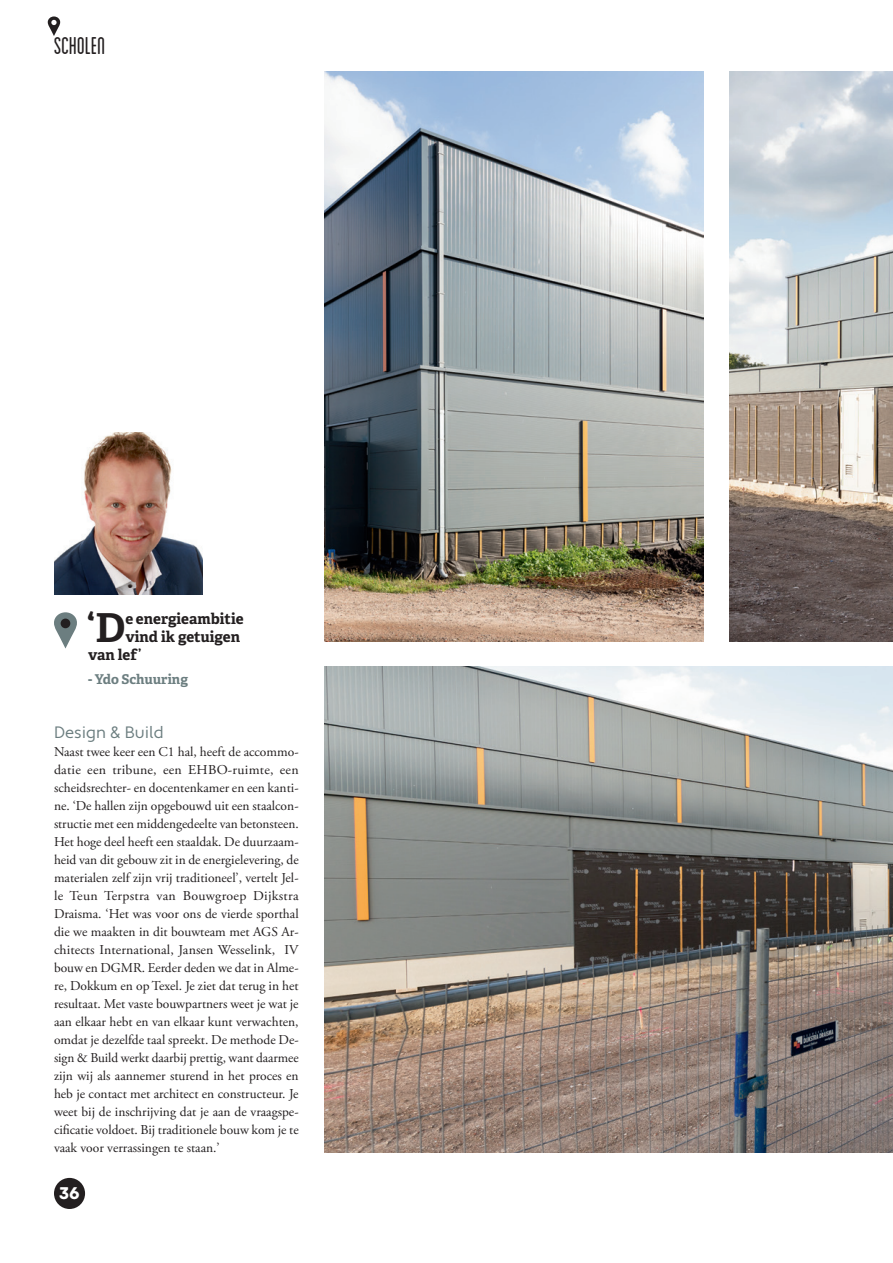
<style>
.page{position:relative;width:893px;height:1263px;background:#fff}
.page>*{position:absolute;margin:0;border:0;box-sizing:border-box;transform-origin:0 0}
.t1{font:700 39.9px "Adelle Basic";color:#231f20}
.t2{font:condensed 25.5px "Blanch";color:#231f20}
.t3{font:18px "Archive";color:#fff}
.Headings{font:16.5px "Apertura";color:#6c7e80}
.t4{font:700 15px "Adelle Basic";color:#231f20}
.Main_Paragraphs{font:13.5px/18px "Adobe Garamond Pro";color:#231f20;text-align:justify}
.Quote_Name{font:700 13.5px "Adelle Basic";letter-spacing:-.005em;color:#6c7e80}
</style>
<div class="page">
<img style="left:54px;top:432px;width:149px;height:162px">
<svg style="left:54px;top:612px;width:23px;height:36px"></svg>
<div style="left:61px;top:618px;width:9px;height:10px;background:#231f20;border-radius:50%"></div>
<img style="left:324px;top:72px;width:380px;height:569px">
<img style="left:324px;top:666px;width:569px;height:486px">
<img style="left:729px;top:72px;width:164px;height:569px">
<svg style="left:48px;top:16px;width:12px;height:20px"></svg>
<svg style="left:51px;top:20px;width:6px;height:5px"></svg>
<div style="left:54px;top:1178px;width:31px;height:31px;background:#231f20;border-radius:50%"></div>
<h2 class="t2" style="left:54px;top:32px;width:53px">SCHOLEN</h2>
<p class="t1" style="left:86px;top:602px;width:40px">‘D</p>
<p class="t4" style="left:125px;top:609px;width:120px">e energieambitie</p>
<p class="t4" style="left:125px;top:627px;width:116px">vind ik getuigen</p>
<p class="t4" style="left:88px;top:645px;width:55px">van lef’</p>
<p class="Quote_Name" style="left:88px;top:671px;width:102px">- Ydo Schuuring</p>
<p class="Headings" style="left:54px;top:722px;width:111px">Design &amp; Build</p>
<p class="Main_Paragraphs" style="left:54px;top:743px;width:246px">Naast twee keer een C1 hal, heeft de accommo&shy;datie een tribune, een EHBO-ruimte, een scheidsrechter- en docentenkamer en een kanti&shy;ne. ‘De hallen zijn opgebouwd uit een staalcon&shy;structie met een middengedeelte van betonsteen.<br>Het hoge deel heeft een staaldak. De duurzaam&shy;heid van dit gebouw zit in de energielevering, de materialen zelf zijn vrij traditioneel’, vertelt Jel&shy;le Teun Terpstra van Bouwgroep Dijkstra Draisma. ‘Het was voor ons de vierde sporthal die we maakten in dit bouwteam met AGS Ar&shy;chitects International, Jansen Wesselink, IV bouw en DGMR. Eerder deden we dat in Alme&shy;re, Dokkum en op Texel. Je ziet dat terug in het resultaat. Met vaste bouwpartners weet je wat je aan elkaar hebt en van elkaar kunt verwachten, omdat je dezelfde taal spreekt. De methode De&shy;sign &amp; Build werkt daarbij prettig, want daarmee zijn wij als aannemer sturend in het proces en heb je contact met architect en constructeur. Je weet bij de inschrijving dat je aan de vraagspe&shy;cificatie voldoet. Bij traditionele bouw kom je te vaak voor verrassingen te staan.’</p>
<h3 class="t3" style="left:59px;top:1182px;width:22px">36</h3>
</div>
